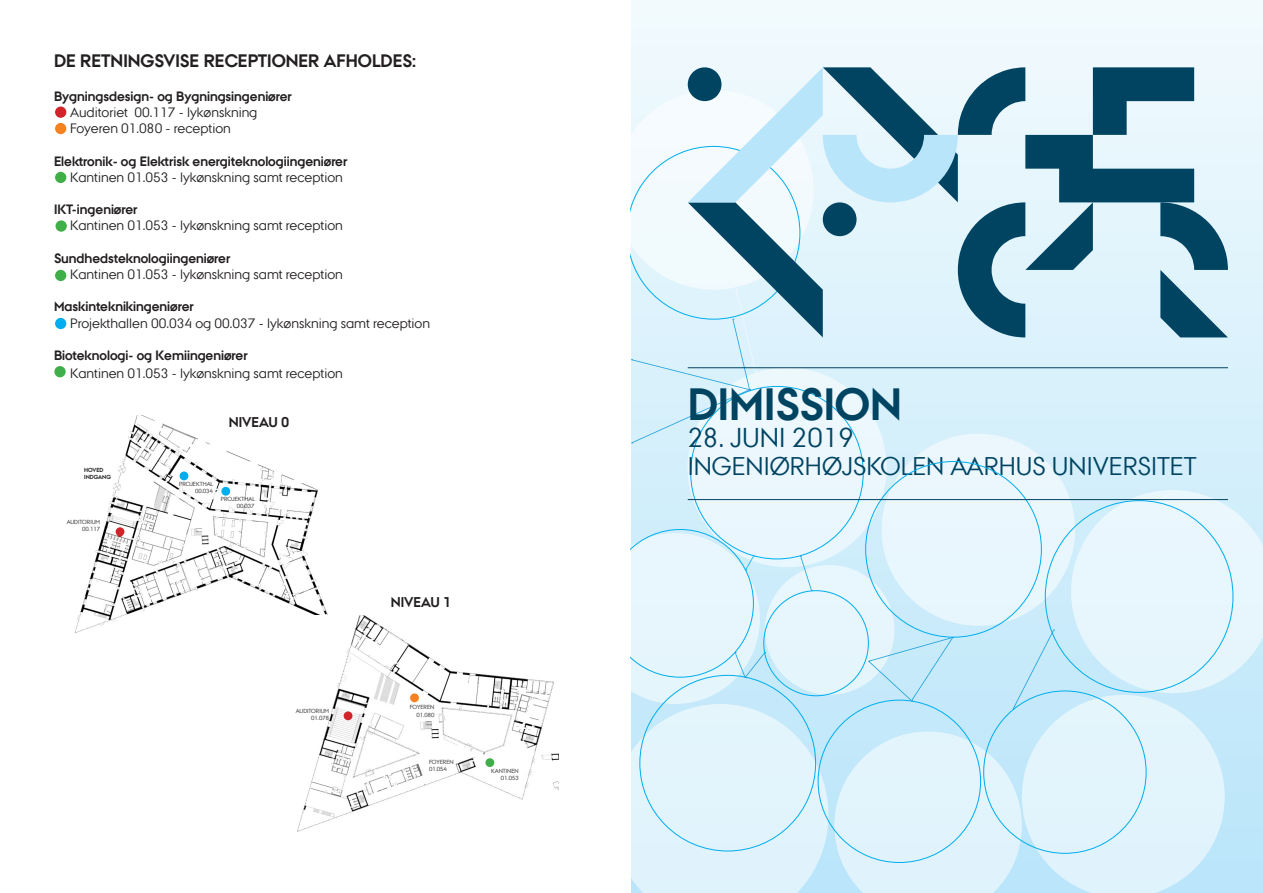
<style>
.page{position:relative;width:1263px;height:893px;background:#fff}
.page>*{position:absolute;margin:0;border:0;box-sizing:border-box;transform-origin:0 0}
.t1{font:700 45px "AU Passata";color:#004462}
.t2{font:27.15px "AU Passata";color:#004462}
.t3{font:25.5px "AU Passata";color:#004462}
.t4{font:700 18px "AU Passata";color:#231f20}
.t5{font:700 14.1px "AU Passata";color:#231f20}
.t6{font:13.5px/16.2px "AU Passata";color:#231f20}
.t7{font:700 13.5px/16.2px "AU Passata";color:#231f20}
.t8{font:5.85px "AU Passata";color:#231f20}
.t9{font:700 5.85px "AU Passata";color:#231f20}
.s1{font-weight:700}
.s2{font-weight:400}
</style>
<div class="page">
<div style="left:631px;top:0;width:632px;height:893px;background:linear-gradient(to bottom,#f3fafd,#b2e3f9)"></div>
<div style="left:54px;top:366px;width:12px;height:11px;background:#40ae49;border-radius:50%"></div>
<div style="left:55px;top:107px;width:11px;height:11px;background:#d1232a;border-radius:50%"></div>
<div style="left:55px;top:123px;width:11px;height:11px;background:#f58220;border-radius:50%"></div>
<div style="left:55px;top:172px;width:11px;height:11px;background:#40ae49;border-radius:50%"></div>
<div style="left:55px;top:270px;width:11px;height:11px;background:#40ae49;border-radius:50%"></div>
<div style="left:55px;top:318px;width:11px;height:11px;background:#00aeef;border-radius:50%"></div>
<img style="left:74px;top:416px;width:254px;height:217px">
<div style="left:180px;top:471px;width:8px;height:9px;background:#00aeef;border-radius:50%"></div>
<div style="left:116px;top:527px;width:8px;height:9px;background:#d1232a;border-radius:50%"></div>
<div style="left:614px;top:90px;width:200px;height:200px;background:#f3fafd;border-radius:50%"></div>
<div style="left:687px;top:368px;width:200px;height:199px;background:#ebf7fd;border-radius:50%"></div>
<div style="left:765px;top:565px;width:129px;height:130px;background:#e7f5fd;border-radius:50%"></div>
<div style="left:591px;top:533px;width:169px;height:171px;background:#e7f5fd;border-radius:50%"></div>
<svg style="left:631px;top:704px;width:197px;height:189px;background:#daf1fb"></svg>
<div style="left:881px;top:434px;width:194px;height:192px;background:#ebf7fd;border-radius:50%"></div>
<svg style="left:746px;top:556px;width:9px;height:14px"></svg>
<svg style="left:631px;top:289px;width:125px;height:155px"></svg>
<svg style="left:834px;top:490px;width:429px;height:403px"></svg>
<svg style="left:735px;top:652px;width:31px;height:26px"></svg>
<hr style="left:688px;top:367px;width:540px;height:1px;background:#004462">
<svg style="left:688px;top:202px;width:540px;height:135px;background:#abc9d6"></svg>
<svg style="left:958px;top:67px;width:236px;height:135px;background:#82a8b8"></svg>
<svg style="left:688px;top:67px;width:270px;height:135px"></svg>
<svg style="left:800px;top:556px;width:12px;height:35px"></svg>
<hr style="left:688px;top:499px;width:540px;height:1px;background:#004462">
<div style="left:56px;top:220px;width:11px;height:12px;background:#40ae49;border-radius:50%"></div>
<div style="left:221px;top:487px;width:9px;height:9px;background:#00aeef;border-radius:50%"></div>
<div style="left:532px;top:0;width:98px;height:890px;background:#fff"></div>
<img style="left:284px;top:615px;width:274px;height:217px">
<div style="left:344px;top:711px;width:8px;height:9px;background:#d1232a;border-radius:50%"></div>
<div style="left:410px;top:693px;width:9px;height:9px;background:#f58220;border-radius:50%"></div>
<div style="left:320px;top:796px;width:9px;height:8px;background:#fff;border-radius:50%"></div>
<div style="left:485px;top:758px;width:9px;height:9px;background:#40ae49;border-radius:50%"></div>
<p class="t4" style="left:54px;top:50px;width:364px">DE RETNINGSVISE RECEPTIONER AFHOLDES:</p>
<p class="t6" style="left:70px;top:88px;width:223px;text-indent:-16px"><span class="s1">Bygningsdesign- og Bygningsingeniører<br></span>Auditoriet 00.117 - lykønskning<br>Foyeren 01.080 - reception</p>
<p class="t7" style="left:70px;top:153px;width:279px;text-indent:-16px">Elektronik- og Elektrisk energiteknologiingeniører<br><span class="s2">Kantinen 01.053 - lykønskning samt reception</span></p>
<p class="t6" style="left:70px;top:201px;width:274px;text-indent:-16px"><span class="s1">IKT-ingeniører<br></span>Kantinen 01.053 - lykønskning samt reception</p>
<p class="t7" style="left:54px;top:250px;width:178px">Sundhedsteknologiingeniører</p>
<p class="t6" style="left:70px;top:266px;width:274px">Kantinen 01.053 - lykønskning samt reception</p>
<p class="t7" style="left:54px;top:299px;width:141px">Maskinteknikingeniører</p>
<p class="t6" style="left:70px;top:315px;width:361px">Projekthallen 00.034 og 00.037 - lykønskning samt reception</p>
<p class="t6" style="left:70px;top:346px;width:274px;line-height:18px;text-indent:-16px"><span class="s1">Bioteknologi- og Kemiingeniører<br></span>Kantinen 01.053 - lykønskning samt reception</p>
<p class="t9" style="left:84px;top:466px;width:21px">HOVED</p>
<p class="t9" style="left:84px;top:473px;width:28px">INDGANG</p>
<p class="t8" style="left:67px;top:519px;width:35px">AUDITORIUM</p>
<p class="t8" style="left:82px;top:526px;width:19px">00.117</p>
<p class="t5" style="left:229px;top:414px;width:62px">NIVEAU 0</p>
<p class="t8" style="left:179px;top:480px;width:36px">PROJEKTHAL</p>
<p class="t8" style="left:195px;top:488px;width:19px">00.034</p>
<p class="t8" style="left:221px;top:496px;width:36px">PROJEKTHAL</p>
<p class="t8" style="left:237px;top:503px;width:19px">00.037</p>
<p class="t8" style="left:296px;top:707px;width:35px">AUDITORIUM</p>
<p class="t8" style="left:311px;top:714px;width:19px">01.078</p>
<p class="t5" style="left:391px;top:594px;width:62px">NIVEAU 1</p>
<p class="t8" style="left:410px;top:704px;width:26px">FOYEREN</p>
<p class="t8" style="left:417px;top:711px;width:19px">01.080</p>
<p class="t8" style="left:429px;top:759px;width:26px">FOYEREN</p>
<p class="t8" style="left:429px;top:766px;width:19px">01.054</p>
<p class="t8" style="left:491px;top:767px;width:29px">KANTINEN</p>
<p class="t8" style="left:501px;top:774px;width:19px">01.053</p>
<p class="t1" style="left:688px;top:378px;width:216px">DIMISSION</p>
<p class="t2" style="left:688px;top:422px;width:168px">28. JUNI 2019</p>
<p class="t3" style="left:688px;top:451px;width:510px">INGENIØRHØJSKOLEN AARHUS UNIVERSITET</p>
</div>
